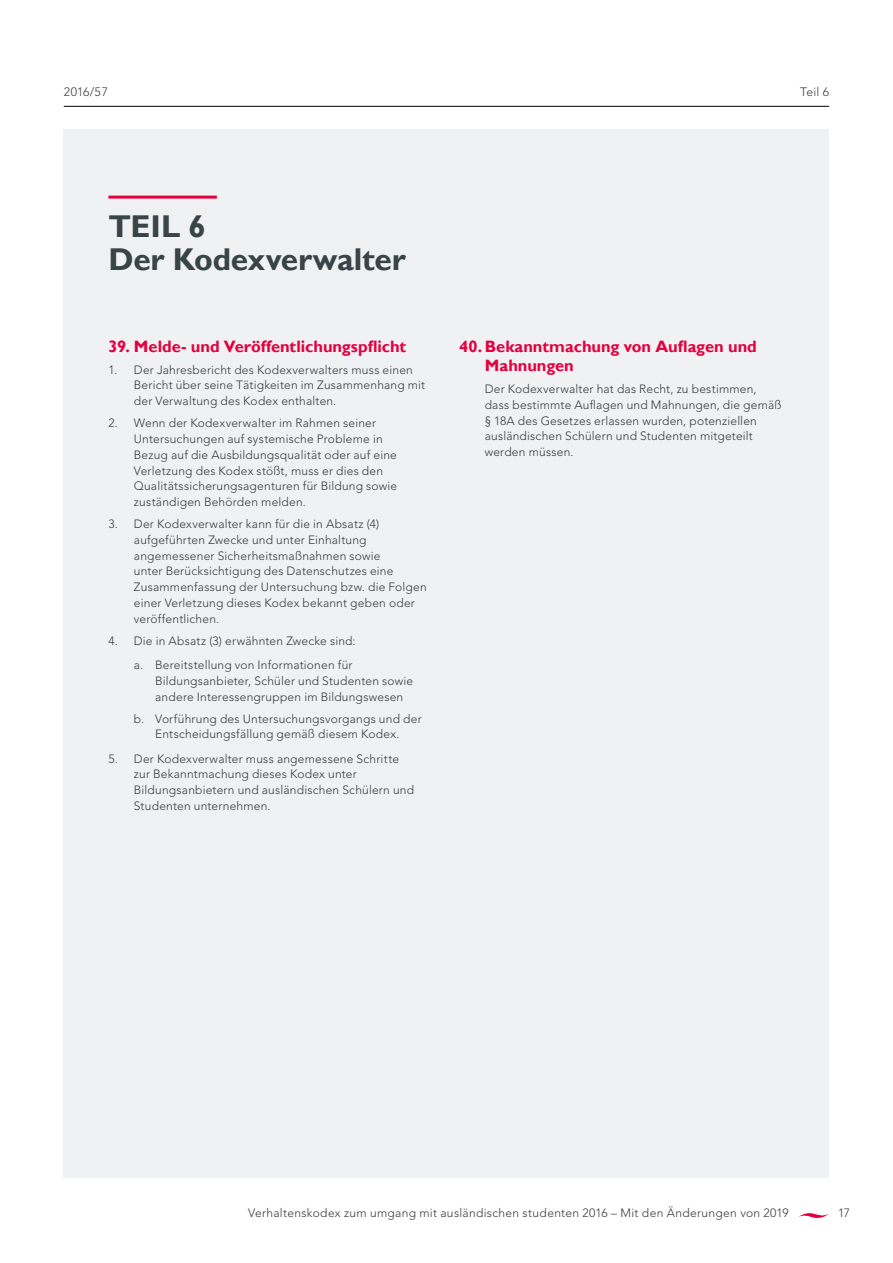
<style>
.page{position:relative;width:893px;height:1263px;background:#fff}
.page>*{position:absolute;margin:0;border:0;box-sizing:border-box;transform-origin:0 0}
.t1{font:700 31.5px/33px "Gill Sans";letter-spacing:-.01em;color:#394448}
.t2{font:700 16.5px/19.5px "Gill Sans";letter-spacing:-.005em;color:#e40040}
.t3{font:300 12.15px "Avenir LT Pro";letter-spacing:.015em;color:#3c3c3b}
.t4{font:300 12px/15.8px "Avenir LT Pro";letter-spacing:.015em;color:#3c3c3b}
</style>
<div class="page">
<hr style="left:64px;top:106px;width:765px;height:1px;background:#000">
<div style="left:64px;top:130px;width:765px;height:1048px;background:#eff1f3"></div>
<svg style="left:798px;top:1213px;width:31px;height:5px"></svg>
<hr style="left:108px;top:196px;width:109px;height:3px;background:#e40040">
<p class="t3" style="left:64px;top:85px;width:46px">2016/57</p>
<p class="t3" style="left:800px;top:85px;width:30px">Teil 6</p>
<h1 class="t1" style="left:108px;top:211px;width:299px">TEIL 6<br>Der Kodexverwalter</h1>
<h2 class="t2" style="left:108px;top:337px;width:299px">39. Melde- und Veröffentlichungspflicht</h2>
<p class="t4" style="left:134px;top:362px;width:293px;text-indent:-26px">1. Der Jahresbericht des Kodexverwalters muss einen<br>Bericht über seine Tätigkeiten im Zusammenhang mit der Verwaltung des Kodex enthalten.</p>
<p class="t4" style="left:134px;top:415px;width:265px;text-indent:-26px">2. Wenn der Kodexverwalter im Rahmen seiner Untersuchungen auf systemische Probleme in Bezug auf die Ausbildungsqualität oder auf eine Verletzung des Kodex stößt, muss er dies den Qualitätssicherungsagenturen für Bildung sowie zuständigen Behörden melden.</p>
<p class="t4" style="left:134px;top:516px;width:294px;text-indent:-26px">3. Der Kodexverwalter kann für die in Absatz (4) aufgeführten Zwecke und unter Einhaltung angemessener Sicherheitsmaßnahmen sowie<br>unter Berücksichtigung des Datenschutzes eine Zusammenfassung der Untersuchung bzw. die Folgen einer Verletzung dieses Kodex bekannt geben oder veröffentlichen.</p>
<p class="t4" style="left:108px;top:628px;width:249px;line-height:24.3px;text-align:right">4. Die in Absatz (3) erwähnten Zwecke sind: a. Bereitstellung von Informationen für</p>
<p class="t4" style="left:155px;top:673px;width:259px">Bildungsanbieter, Schüler und Studenten sowie andere Interessengruppen im Bildungswesen</p>
<p class="t4" style="left:134px;top:711px;width:289px;text-align:center">b. Vorführung des Untersuchungsvorgangs und der<br>Entscheidungsfällung gemäß diesem Kodex.</p>
<p class="t4" style="left:134px;top:751px;width:282px;text-indent:-26px">5. Der Kodexverwalter muss angemessene Schritte zur Bekanntmachung dieses Kodex unter Bildungsanbietern und ausländischen Schülern und Studenten unternehmen.</p>
<h2 class="t2" style="left:485px;top:337px;width:274px;text-indent:-26px">40. Bekanntmachung von Auflagen und<br>Mahnungen</h2>
<p class="t4" style="left:485px;top:381px;width:298px">Der Kodexverwalter hat das Recht, zu bestimmen, dass bestimmte Auflagen und Mahnungen, die gemäß § 18A des Gesetzes erlassen wurden, potenziellen ausländischen Schülern und Studenten mitgeteilt werden müssen.</p>
<p class="t4" style="left:248px;top:1205px;width:542px">Verhaltenskodex zum umgang mit ausländischen studenten 2016 – Mit den Änderungen von 2019</p>
<p class="t4" style="left:838px;top:1205px;width:14px">17</p>
</div>
